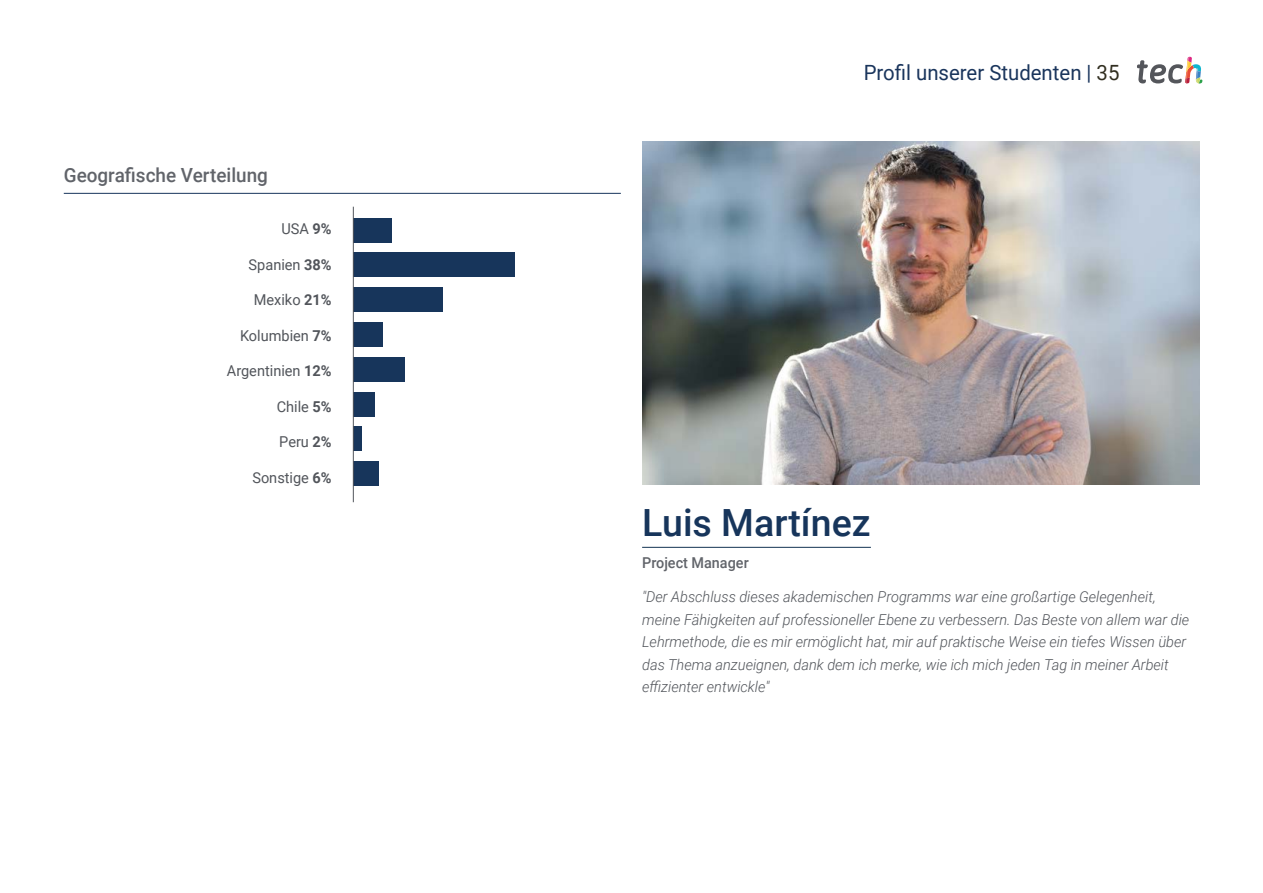
<style>
.page{position:relative;width:1263px;height:893px;background:#fff}
.page>*{position:absolute;margin:0;border:0;box-sizing:border-box;transform-origin:0 0}
.t1{font:500 37.5px "Roboto";color:#17355b}
.t2{font:21px "Roboto";color:#1a355c}
.t3{font:500 19.5px "Roboto";color:#61646a}
.t4{font:italic 300 15px/22.5px "Roboto";color:#52555b}
.t5{font:15px "Roboto";color:#52555b}
.t6{font:500 15px "Roboto";color:#61646a;scale:.96 1}
.s1{font-weight:700}
.s2{color:#312e20}
</style>
<div class="page">
<svg style="left:1137px;top:57px;width:65px;height:27px"></svg>
<hr style="left:64px;top:193px;width:557px;height:1px;background:#17355b">
<div style="left:353px;top:218px;width:39px;height:24px;background:#17355b"></div>
<div style="left:353px;top:392px;width:22px;height:24px;background:#17355b"></div>
<div style="left:353px;top:253px;width:162px;height:24px;background:#17355b"></div>
<div style="left:353px;top:427px;width:9px;height:24px;background:#17355b"></div>
<div style="left:353px;top:287px;width:90px;height:25px;background:#17355b"></div>
<div style="left:353px;top:461px;width:26px;height:25px;background:#17355b"></div>
<div style="left:353px;top:322px;width:30px;height:25px;background:#17355b"></div>
<div style="left:354px;top:357px;width:51px;height:25px;background:#17355b"></div>
<hr style="left:353px;top:207px;width:1px;height:295px;background:#52555b">
<hr style="left:642px;top:547px;width:229px;height:1px;background:#123352">
<img style="left:642px;top:141px;width:557px;height:343px">
<h3 class="t3" style="left:64px;top:161px;width:206px">Geografische Verteilung</h3>
<p class="t5" style="left:281px;top:218px;width:52px">USA <span class="s1">9%</span></p>
<p class="t5" style="left:249px;top:254px;width:85px">Spanien <span class="s1">38%</span></p>
<p class="t5" style="left:254px;top:289px;width:79px">Mexiko <span class="s1">21%</span></p>
<p class="t5" style="left:240px;top:325px;width:93px">Kolumbien <span class="s1">7%</span></p>
<p class="t5" style="left:227px;top:360px;width:106px">Argentinien <span class="s1">12%</span></p>
<p class="t5" style="left:277px;top:396px;width:56px">Chile <span class="s1">5%</span></p>
<p class="t5" style="left:279px;top:431px;width:54px">Peru <span class="s1">2%</span></p>
<p class="t5" style="left:252px;top:467px;width:81px">Sonstige <span class="s1">6%</span></p>
<h2 class="t2" style="left:864px;top:57px;width:257px">Profil unserer Studenten | <span class="s2">35</span></h2>
<h1 class="t1" style="left:642px;top:496px;width:230px">Luis Martínez</h1>
<p class="t6" style="left:642px;top:552px;width:113px">Project Manager</p>
<p class="t4" style="left:642px;top:585px;width:549px">"Der Abschluss dieses akademischen Programms war eine großartige Gelegenheit, meine Fähigkeiten auf professioneller Ebene zu verbessern. Das Beste von allem war die Lehrmethode, die es mir ermöglicht hat, mir auf praktische Weise ein tiefes Wissen über das Thema anzueignen, dank dem ich merke, wie ich mich jeden Tag in meiner Arbeit effizienter entwickle"</p>
</div>
